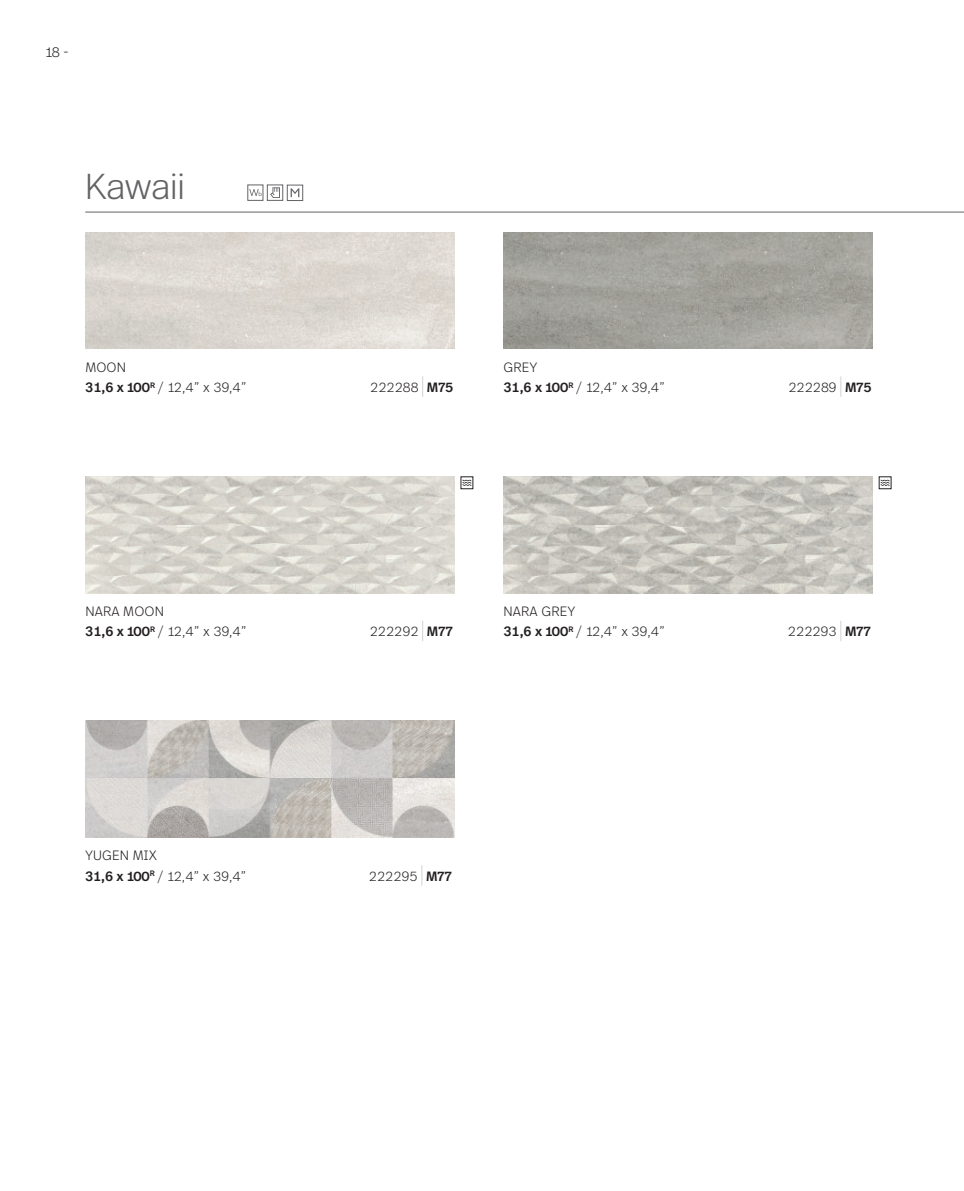
<style>
.page{position:relative;width:964px;height:1191px;background:#fff}
.page>*{position:absolute;margin:0;border:0;box-sizing:border-box;transform-origin:0 0}
.t1{font:300 36px "Real Head Pro";letter-spacing:-.01em;color:#636366}
.t2{font:300 14px "Real Text Pro";color:#231f20}
.t3{font:300 13.6px/20.4px "Real Text Pro";color:#231f20}
.s1{font-weight:500}
</style>
<div class="page">
<hr style="left:85px;top:212px;width:879px;height:1px;background:#636366">
<svg style="left:422px;top:621px;width:1px;height:20px"></svg>
<img style="left:85px;top:232px;width:370px;height:117px">
<img style="left:85px;top:476px;width:370px;height:117px">
<div style="left:267px;top:184px;width:16px;height:17px;border:1px solid #636366"></div>
<svg style="left:270px;top:187px;width:10px;height:11px"></svg>
<div style="left:247px;top:184px;width:16px;height:17px;border:1px solid #636366"></div>
<svg style="left:249px;top:189px;width:13px;height:7px"></svg>
<div style="left:287px;top:185px;width:16px;height:16px;border:1px solid #636366"></div>
<svg style="left:291px;top:188px;width:8px;height:9px"></svg>
<svg style="left:463px;top:479px;width:8px;height:7px"></svg>
<div style="left:461px;top:476px;width:12px;height:13px;border:1px solid #231f20"></div>
<svg style="left:421px;top:865px;width:1px;height:20px"></svg>
<img style="left:85px;top:721px;width:370px;height:116px">
<svg style="left:840px;top:621px;width:1px;height:20px"></svg>
<img style="left:503px;top:232px;width:370px;height:117px">
<img style="left:503px;top:476px;width:370px;height:117px">
<svg style="left:881px;top:479px;width:8px;height:7px"></svg>
<div style="left:879px;top:476px;width:12px;height:13px;border:1px solid #231f20"></div>
<svg style="left:422px;top:376px;width:1px;height:21px"></svg>
<svg style="left:840px;top:376px;width:1px;height:21px"></svg>
<p class="t2" style="left:45px;top:41px;width:25px">18 -</p>
<h1 class="t1" style="left:85px;top:159px;width:101px">Kawaii</h1>
<p class="t3" style="left:85px;top:355px;width:163px">MOON<br><span class="s1">31,6 x 100</span><sup>R</sup> / 12,4” x 39,4”</p>
<p class="t3" style="left:85px;top:600px;width:163px">NARA MOON<br><span class="s1">31,6 x 100</span><sup>R</sup> / 12,4” x 39,4”</p>
<p class="t3" style="left:85px;top:844px;width:163px">YUGEN MIX<br><span class="s1">31,6 x 100</span><sup>R</sup> / 12,4” x 39,4”</p>
<p class="t3" style="left:370px;top:376px;width:85px">222288 <span class="s1">M75</span></p>
<p class="t3" style="left:503px;top:355px;width:163px">GREY<br><span class="s1">31,6 x 100</span><sup>R</sup> / 12,4” x 39,4”</p>
<p class="t3" style="left:370px;top:620px;width:85px">222292 <span class="s1">M77</span></p>
<p class="t3" style="left:503px;top:600px;width:163px">NARA GREY<br><span class="s1">31,6 x 100</span><sup>R</sup> / 12,4” x 39,4”</p>
<p class="t3" style="left:369px;top:865px;width:85px">222295 <span class="s1">M77</span></p>
<p class="t3" style="left:788px;top:376px;width:85px">222289 <span class="s1">M75</span></p>
<p class="t3" style="left:788px;top:620px;width:85px">222293 <span class="s1">M77</span></p>
</div>
